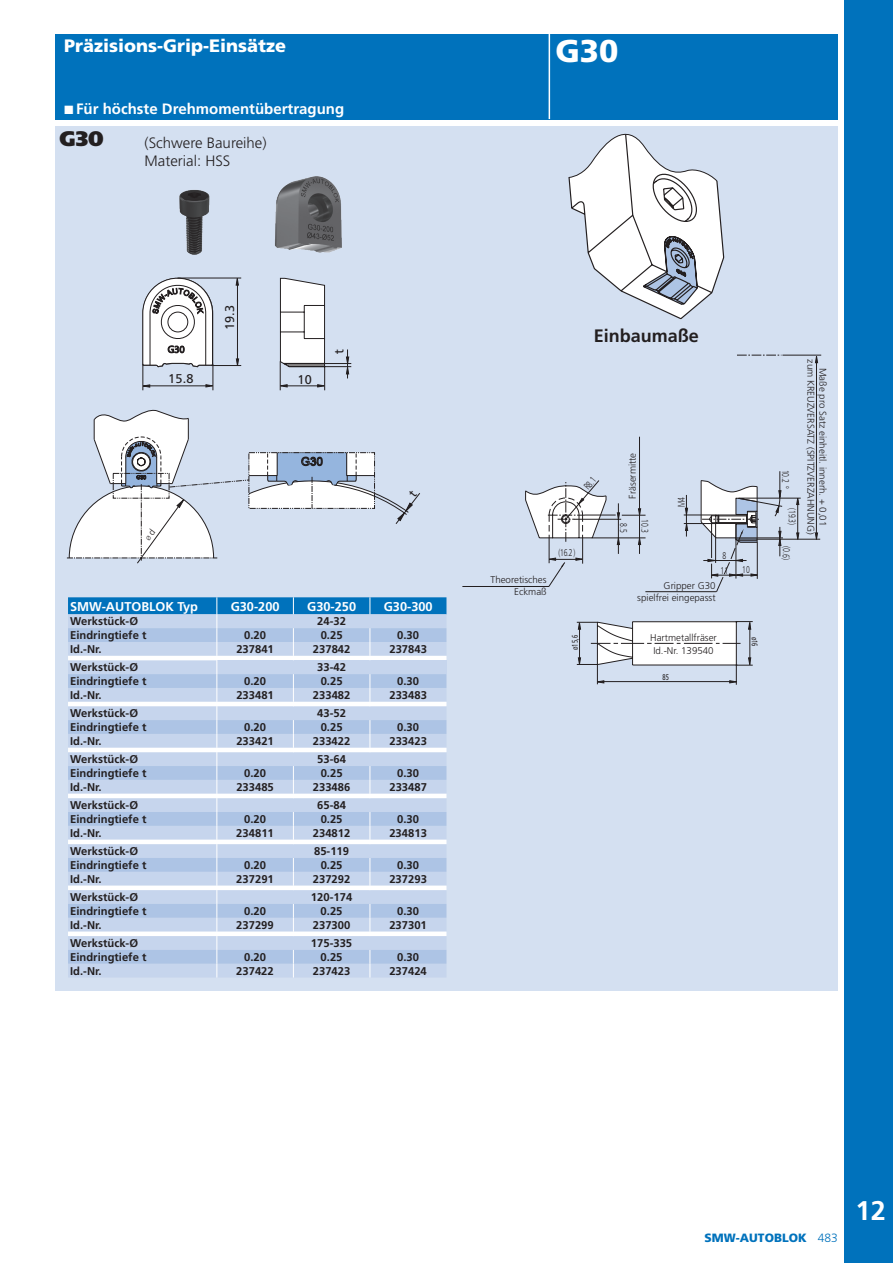
<style>
.page{position:relative;width:893px;height:1263px;background:#fff}
.page>*{position:absolute;margin:0;border:0;box-sizing:border-box;transform-origin:0 0}
.t1{font:900 31.5px "Frutiger LT Std";color:#fff}
.t2{font:700 27px "Frutiger LT Std";color:#fff}
.t3{font:900 21px "Frutiger LT Std";color:#231f20}
.t4{font:900 18px "Frutiger LT Std";color:#fff}
.t5{font:700 18px "Frutiger LT Std";color:#231f20}
.t6{font:700 15px "Frutiger LT Std";color:#fff}
.t7{font:300 15px/18px "Frutiger LT Std";color:#231f20}
.t8{font:700 12.75px "Frutiger LT Std";color:#fff}
.t9{font:12.75px "Frutiger";color:#231f20}
.t10{font:900 12px "Frutiger LT Std";color:#0072bc}
.t11{font:700 11.25px/13.8px "Frutiger LT Std";color:#231f20}
.t12{font:300 9.75px/11.7px "Frutiger LT Std";color:#231f20;text-align:center}
.t13{font:300 9.75px/14.9px "Frutiger LT Std";color:#231f20;scale:.7 1}
.t14{font:8.25px "Frutiger";letter-spacing:.02em;color:#231f20;scale:.7 1}
.s1{font-family:"Arial";font-size:18px}
.s2{font-weight:300}
</style>
<div class="page">
<div style="left:55px;top:34px;width:783px;height:85px;background:#0072bc"></div>
<hr style="left:549px;top:34px;width:1px;height:85px;background:#fff">
<div style="left:55px;top:126px;width:783px;height:864px;background:#d4e0f1"></div>
<svg style="left:68px;top:597px;width:378px;height:380px"></svg>
<hr style="left:211px;top:365px;width:30px;height:1px;background:#231f20">
<hr style="left:178px;top:278px;width:63px;height:1px;background:#231f20">
<hr style="left:237px;top:280px;width:1px;height:83px;background:#231f20">
<svg style="left:236px;top:358px;width:3px;height:7px"></svg>
<svg style="left:235px;top:278px;width:4px;height:8px"></svg>
<svg style="left:279px;top:277px;width:72px;height:113px"></svg>
<svg style="left:142px;top:277px;width:72px;height:113px"></svg>
<svg style="left:568px;top:133px;width:157px;height:187px"></svg>
<svg style="left:462px;top:355px;width:360px;height:237px"></svg>
<svg style="left:577px;top:621px;width:176px;height:64px"></svg>
<img style="left:275px;top:176px;width:67px;height:77px">
<img style="left:179px;top:190px;width:31px;height:65px">
<div style="left:844px;top:0;width:49px;height:1263px;background:#0072bc"></div>
<svg style="left:67px;top:409px;width:353px;height:154px"></svg>
<h3 class="t4" style="left:64px;top:34px;width:224px">Präzisions-Grip-Einsätze</h3>
<h3 class="t6" style="left:63px;top:100px;width:282px"><span class="s1">■</span> Für höchste Drehmomentübertragung</h3>
<h3 class="t3" style="left:60px;top:126px;width:46px">G30</h3>
<h3 class="t7" style="left:145px;top:134px;width:123px">(Schwere Baureihe)<br>Material: HSS</h3>
<p class="t9" style="left:168px;top:371px;width:27px">15.8</p>
<p class="t9" style="left:222px;top:330px;width:26px;rotate:-90deg">19.3</p>
<p class="t9" style="left:297px;top:372px;width:16px">10</p>
<p class="t9" style="left:332px;top:354px;width:6px;rotate:-90deg">t</p>
<p class="t8" style="left:70px;top:599px;width:129px">SMW-AUTOBLOK Typ</p>
<p class="t11" style="left:70px;top:615px;width:78px">Werkstück-Ø<br>Eindringtiefe t<br>Id.-Nr.</p>
<p class="t11" style="left:70px;top:661px;width:78px">Werkstück-Ø<br>Eindringtiefe t<br>Id.-Nr.</p>
<p class="t11" style="left:70px;top:707px;width:78px">Werkstück-Ø<br>Eindringtiefe t<br>Id.-Nr.</p>
<p class="t11" style="left:70px;top:752px;width:78px">Werkstück-Ø<br>Eindringtiefe t<br>Id.-Nr.</p>
<p class="t11" style="left:70px;top:798px;width:78px">Werkstück-Ø<br>Eindringtiefe t<br>Id.-Nr.</p>
<p class="t11" style="left:70px;top:844px;width:78px">Werkstück-Ø<br>Eindringtiefe t<br>Id.-Nr.</p>
<p class="t11" style="left:70px;top:890px;width:78px">Werkstück-Ø<br>Eindringtiefe t<br>Id.-Nr.</p>
<p class="t11" style="left:70px;top:936px;width:78px">Werkstück-Ø<br>Eindringtiefe t<br>Id.-Nr.</p>
<p class="t8" style="left:231px;top:599px;width:50px">G30-200</p>
<p class="t8" style="left:307px;top:599px;width:50px">G30-250</p>
<p class="t8" style="left:384px;top:599px;width:50px">G30-300</p>
<p class="t11" style="left:317px;top:615px;width:30px">24-32</p>
<p class="t11" style="left:244px;top:628px;width:23px">0.20</p>
<p class="t11" style="left:321px;top:628px;width:23px">0.25</p>
<p class="t11" style="left:397px;top:628px;width:23px">0.30</p>
<p class="t11" style="left:236px;top:642px;width:39px">237841</p>
<p class="t11" style="left:313px;top:642px;width:39px">237842</p>
<p class="t11" style="left:389px;top:642px;width:39px">237843</p>
<p class="t11" style="left:317px;top:661px;width:30px">33-42</p>
<p class="t11" style="left:244px;top:674px;width:23px">0.20</p>
<p class="t11" style="left:321px;top:674px;width:23px">0.25</p>
<p class="t11" style="left:397px;top:674px;width:23px">0.30</p>
<p class="t11" style="left:236px;top:688px;width:39px">233481</p>
<p class="t11" style="left:313px;top:688px;width:39px">233482</p>
<p class="t11" style="left:389px;top:688px;width:39px">233483</p>
<p class="t11" style="left:317px;top:707px;width:30px">43-52</p>
<p class="t11" style="left:244px;top:720px;width:23px">0.20</p>
<p class="t11" style="left:321px;top:720px;width:23px">0.25</p>
<p class="t11" style="left:397px;top:720px;width:23px">0.30</p>
<p class="t11" style="left:236px;top:734px;width:39px">233421</p>
<p class="t11" style="left:313px;top:734px;width:39px">233422</p>
<p class="t11" style="left:389px;top:734px;width:39px">233423</p>
<p class="t11" style="left:317px;top:752px;width:30px">53-64</p>
<p class="t11" style="left:244px;top:766px;width:23px">0.20</p>
<p class="t11" style="left:321px;top:766px;width:23px">0.25</p>
<p class="t11" style="left:397px;top:766px;width:23px">0.30</p>
<p class="t11" style="left:236px;top:780px;width:39px">233485</p>
<p class="t11" style="left:313px;top:780px;width:39px">233486</p>
<p class="t11" style="left:389px;top:780px;width:39px">233487</p>
<p class="t11" style="left:317px;top:798px;width:30px">65-84</p>
<p class="t11" style="left:244px;top:812px;width:23px">0.20</p>
<p class="t11" style="left:321px;top:812px;width:23px">0.25</p>
<p class="t11" style="left:397px;top:812px;width:23px">0.30</p>
<p class="t11" style="left:236px;top:826px;width:39px">234811</p>
<p class="t11" style="left:313px;top:826px;width:39px">234812</p>
<p class="t11" style="left:389px;top:826px;width:39px">234813</p>
<p class="t11" style="left:314px;top:844px;width:37px">85-119</p>
<p class="t11" style="left:244px;top:858px;width:23px">0.20</p>
<p class="t11" style="left:321px;top:858px;width:23px">0.25</p>
<p class="t11" style="left:397px;top:858px;width:23px">0.30</p>
<p class="t11" style="left:236px;top:872px;width:39px">237291</p>
<p class="t11" style="left:313px;top:872px;width:39px">237292</p>
<p class="t11" style="left:389px;top:872px;width:39px">237293</p>
<p class="t11" style="left:311px;top:890px;width:43px">120-174</p>
<p class="t11" style="left:244px;top:904px;width:23px">0.20</p>
<p class="t11" style="left:321px;top:904px;width:23px">0.25</p>
<p class="t11" style="left:397px;top:904px;width:23px">0.30</p>
<p class="t11" style="left:236px;top:918px;width:39px">237299</p>
<p class="t11" style="left:313px;top:918px;width:39px">237300</p>
<p class="t11" style="left:389px;top:918px;width:39px">237301</p>
<p class="t11" style="left:311px;top:936px;width:43px">175-335</p>
<p class="t11" style="left:244px;top:950px;width:23px">0.20</p>
<p class="t11" style="left:321px;top:950px;width:23px">0.25</p>
<p class="t11" style="left:397px;top:950px;width:23px">0.30</p>
<p class="t11" style="left:236px;top:964px;width:39px">237422</p>
<p class="t11" style="left:313px;top:964px;width:39px">237423</p>
<p class="t11" style="left:389px;top:964px;width:39px">237424</p>
<h1 class="t1" style="left:555px;top:32px;width:65px">G30</h1>
<h3 class="t5" style="left:594px;top:325px;width:107px">Einbaumaße</h3>
<p class="t13" style="left:580px;top:484px;width:20px;rotate:-50deg">R8.1</p>
<p class="t13" style="left:558px;top:546px;width:26px">(16.2)</p>
<p class="t12" style="left:627px;top:499px;width:48px;rotate:-90deg">Fräsermitte</p>
<p class="t13" style="left:631px;top:523px;width:15px;rotate:90deg">8.5</p>
<p class="t13" style="left:652px;top:519px;width:20px;rotate:90deg">10.3</p>
<p class="t13" style="left:674px;top:507px;width:16px;rotate:-90deg">M4</p>
<p class="t13" style="left:721px;top:548px;width:13px">8<br>11</p>
<p class="t12" style="left:490px;top:574px;width:58px;text-align:right">Theoretisches<br>Eckmaß</p>
<p class="t12" style="left:637px;top:580px;width:80px;text-align:right">Gripper G30 spielfrei eingepasst</p>
<p class="t12" style="left:650px;top:631px;width:68px;line-height:13.5px">Hartmetallfräser<br>Id.-Nr. 139540</p>
<p class="t14" style="left:570px;top:650px;width:23px;rotate:-90deg">ø15,6</p>
<p class="t14" style="left:663px;top:672px;width:11px">85</p>
<p class="t13" style="left:742px;top:563px;width:13px">10</p>
<p class="t14" style="left:760px;top:636px;width:16px;rotate:90deg">ø16</p>
<p class="t13" style="left:793px;top:470px;width:29px;rotate:90deg">10.2 °</p>
<p class="t13" style="left:799px;top:508px;width:26px;rotate:90deg">(19.3)</p>
<p class="t13" style="left:794px;top:547px;width:21px;rotate:92deg">(0.6)</p>
<p class="t12" style="left:829px;top:359px;width:177px;rotate:90deg">Maße pro Satz einheitl. innerh. + 0,01 zum KREUZVERSATZ (SPITZVERZAHNUNG)</p>
<p class="t10" style="left:705px;top:1231px;width:135px">SMW-AUTOBLOK <span class="s2">483</span></p>
<h2 class="t2" style="left:856px;top:1195px;width:32px">12</h2>
</div>
